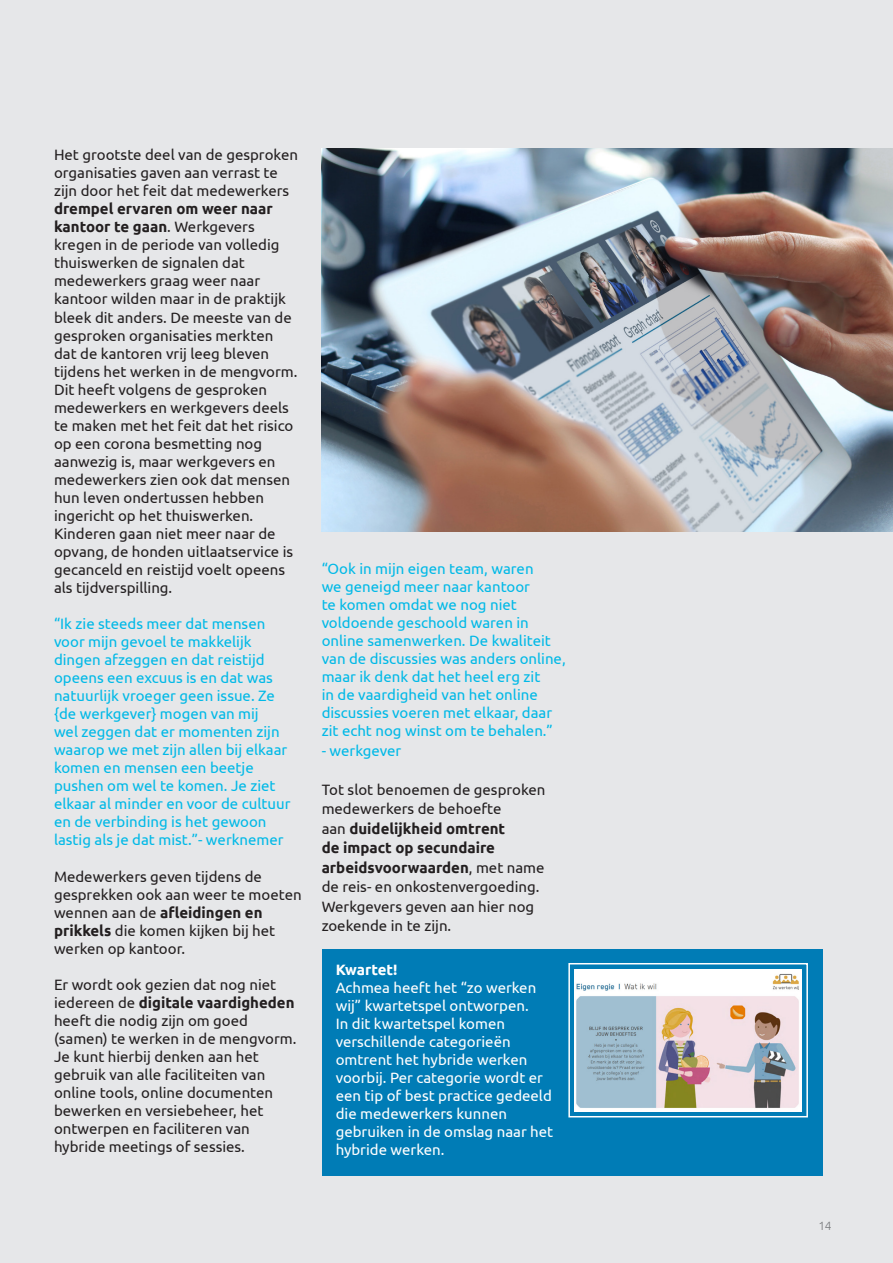
<style>
.page{position:relative;width:893px;height:1263px;background:#e6e7e9}
.page>*{position:absolute;margin:0;border:0;box-sizing:border-box;transform-origin:0 0}
.t1{font:15px/18px "Ubuntu";color:#231f20}
.t2{font:15px/18px "Ubuntu";color:#00b9e7}
.t3{font:15px/18px "Ubuntu";color:#fff}
.t4{font:700 15px "Ubuntu";letter-spacing:-.005em;color:#fff}
.footer-leftNumber{font:300 12px "Ubuntu";color:#76787b}
.s1{font-weight:700}
</style>
<div class="page">
<img style="left:322px;top:149px;width:571px;height:382px">
<div style="left:322px;top:949px;width:501px;height:226px;background:#007cb6"></div>
<img style="left:574px;top:969px;width:228px;height:142px">
<div style="left:568px;top:963px;width:240px;height:154px;border:2px solid #fff"></div>
<p class="t1" style="left:54px;top:146px;width:246px">Het grootste deel van de gesproken organisaties gaven aan verrast te zijn door het feit dat medewerkers <span class="s1">drempel ervaren om weer naar kantoor te gaan</span>. Werkgevers kregen in de periode van volledig thuiswerken de signalen dat medewerkers graag weer naar kantoor wilden maar in de praktijk bleek dit anders. De meeste van de gesproken organisaties merkten dat de kantoren vrij leeg bleven tijdens het werken in de mengvorm.<br>Dit heeft volgens de gesproken medewerkers en werkgevers deels te maken met het feit dat het risico op een corona besmetting nog aanwezig is, maar werkgevers en medewerkers zien ook dat mensen hun leven ondertussen hebben ingericht op het thuiswerken.<br>Kinderen gaan niet meer naar de opvang, de honden uitlaatservice is gecanceld en reistijd voelt opeens als tijdverspilling.</p>
<p class="t2" style="left:54px;top:614px;width:238px">“Ik zie steeds meer dat mensen voor mijn gevoel te makkelijk dingen afzeggen en dat reistijd opeens een excuus is en dat was natuurlijk vroeger geen issue. Ze {de werkgever} mogen van mij<br>wel zeggen dat er momenten zijn waarop we met zijn allen bij elkaar komen en mensen een beetje pushen om wel te komen. Je ziet elkaar al minder en voor de cultuur en de verbinding is het gewoon lastig als je dat mist.”- werknemer</p>
<p class="t1" style="left:54px;top:867px;width:249px">Medewerkers geven tijdens de gesprekken ook aan weer te moeten wennen aan de <span class="s1">afleidingen en prikkels</span> die komen kijken bij het werken op kantoor.</p>
<p class="t1" style="left:54px;top:975px;width:244px">Er wordt ook gezien dat nog niet iedereen de <span class="s1">digitale vaardigheden </span>heeft die nodig zijn om goed (samen) te werken in de mengvorm.<br>Je kunt hierbij denken aan het gebruik van alle faciliteiten van online tools, online documenten bewerken en versiebeheer, het ontwerpen en faciliteren van hybride meetings of sessies.</p>
<p class="t2" style="left:322px;top:560px;width:246px">“Ook in mijn eigen team, waren<br>we geneigd meer naar kantoor<br>te komen omdat we nog niet voldoende geschoold waren in online samenwerken. De kwaliteit van de discussies was anders online, maar ik denk dat het heel erg zit<br>in de vaardigheid van het online discussies voeren met elkaar, daar zit echt nog winst om te behalen.”</p>
<p class="t2" style="left:322px;top:741px;width:81px">- werkgever</p>
<p class="t1" style="left:322px;top:779px;width:225px;line-height:19.5px">Tot slot benoemen de gesproken medewerkers de behoefte<br>aan <span class="s1">duidelijkheid omtrent<br>de impact op secundaire arbeidsvoorwaarden</span>, met name de reis- en onkostenvergoeding.<br>Werkgevers geven aan hier nog zoekende in te zijn.</p>
<p class="t4" style="left:336px;top:960px;width:63px">Kwartet!</p>
<p class="t3" style="left:336px;top:978px;width:219px">Achmea heeft het “zo werken wij” kwartetspel ontworpen.<br>In dit kwartetspel komen verschillende categorieën omtrent het hybride werken voorbij. Per categorie wordt er een tip of best practice gedeeld die medewerkers kunnen gebruiken in de omslag naar het hybride werken.</p>
<p class="footer-leftNumber" style="left:819px;top:1219px;width:14px">14</p>
</div>
